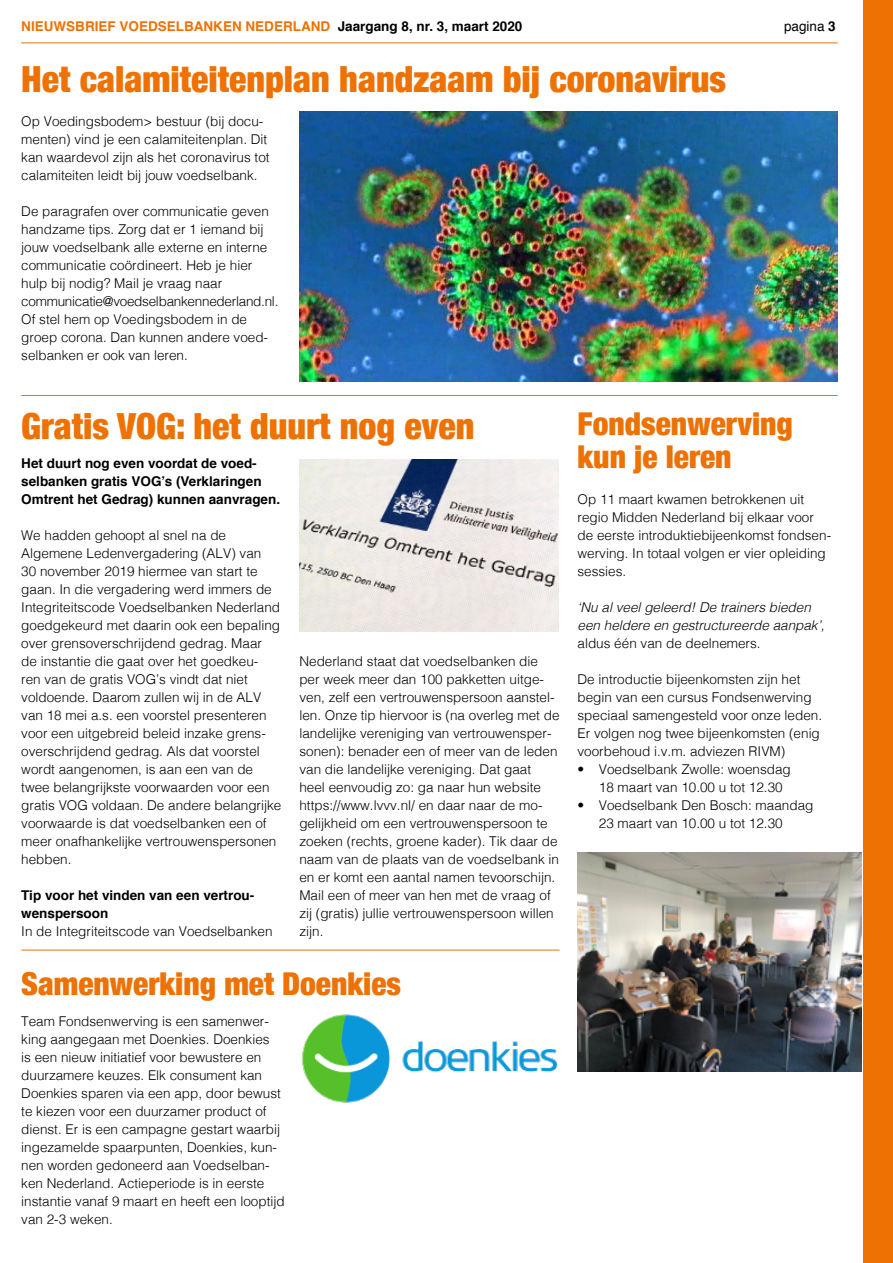
<style>
.page{position:relative;width:893px;height:1263px;background:#fff}
.page>*{position:absolute;margin:0;border:0;box-sizing:border-box;transform-origin:0 0}
.t1{font:900 condensed 36px "Helvetica Neue";color:#ee7203}
.t2{font:900 condensed 31.5px/33px "Helvetica Neue";color:#ee7203}
.t3{font:300 13.5px/18px "Helvetica";color:#000}
.t4{font:700 13.5px/18px "Helvetica";color:#000}
.t5{font:italic 300 13.5px/18px "Helvetica";color:#000}
.t6{font:700 13.5px "Helvetica";color:#ee7203}
.t7{font:13.5px "Helvetica";color:#000}
.s1{color:#000}
.s2{font-weight:700}
</style>
<div class="page">
<hr style="left:21px;top:43px;width:817px;height:1px;background:#ee7203">
<div style="left:863px;top:0;width:30px;height:1263px;background:#ee7203"></div>
<img style="left:299px;top:112px;width:538px;height:270px">
<hr style="left:21px;top:395px;width:817px;height:1px;background:#ee7203">
<hr style="left:21px;top:950px;width:539px;height:1px;background:#ee7203">
<img style="left:299px;top:460px;width:259px;height:171px">
<img style="left:302px;top:1014px;width:256px;height:89px">
<img style="left:578px;top:853px;width:284px;height:218px">
<p class="t6" style="left:21px;top:16px;width:503px">NIEUWSBRIEF VOEDSELBANKEN NEDERLAND <span class="s1">Jaargang 8, nr. 3, maart 2020</span></p>
<p class="t7" style="left:784px;top:16px;width:53px">pagina <span class="s2">3</span></p>
<h1 class="t1" style="left:21px;top:50px;width:706px">Het calamiteitenplan handzaam bij coronavirus</h1>
<p class="t3" style="left:21px;top:111px;width:250px">Op Voedingsbodem&gt; bestuur (bij docu&shy;menten) vind je een calamiteitenplan. Dit kan waardevol zijn als het coronavirus tot calamiteiten leidt bij jouw voedselbank.</p>
<p class="t3" style="left:21px;top:201px;width:259px">De paragrafen over communicatie geven handzame tips. Zorg dat er 1 iemand bij jouw voedselbank alle externe en interne communicatie coördineert. Heb je hier hulp bij nodig? Mail je vraag naar communicatie@voedselbankennederland.nl.<br>Of stel hem op Voedingsbodem in de groep corona. Dan kunnen andere voed&shy;selbanken er ook van leren.</p>
<h1 class="t1" style="left:21px;top:396px;width:455px">Gratis VOG: het duurt nog even</h1>
<p class="t4" style="left:21px;top:454px;width:260px">Het duurt nog even voordat de voed&shy;selbanken gratis VOG’s (Verklaringen<br>Omtrent het Gedrag) kunnen aanvragen.</p>
<p class="t3" style="left:21px;top:525px;width:262px">We hadden gehoopt al snel na de Algemene Ledenvergadering (ALV) van<br>30 november 2019 hiermee van start te gaan. In die vergadering werd immers de Integriteitscode Voedselbanken Nederland goedgekeurd met daarin ook een bepaling over grensoverschrijdend gedrag. Maar<br>de instantie die gaat over het goedkeu-<br>ren van de gratis VOG’s vindt dat niet voldoende. Daarom zullen wij in de ALV van 18 mei a.s. een voorstel presenteren voor een uitgebreid beleid inzake grens&shy;overschrijdend gedrag. Als dat voorstel wordt aangenomen, is aan een van de twee belangrijkste voorwaarden voor een gratis VOG voldaan. De andere belangrijke voorwaarde is dat voedselbanken een of meer onafhankelijke vertrouwenspersonen hebben.</p>
<p class="t4" style="left:21px;top:886px;width:235px">Tip voor het vinden van een vertrou&shy;wenspersoon</p>
<p class="t3" style="left:21px;top:921px;width:253px">In de Integriteitscode van Voedselbanken</p>
<p class="t3" style="left:299px;top:651px;width:262px">Nederland staat dat voedselbanken die per week meer dan 100 pakketten uitge&shy;ven, zelf een vertrouwenspersoon aanstel&shy;len. Onze tip hiervoor is (na overleg met de landelijke vereniging van vertrouwensper&shy;sonen): benader een of meer van de leden van die landelijke vereniging. Dat gaat heel eenvoudig zo: ga naar hun website https://www.lvvv.nl/ en daar naar de mo&shy;gelijkheid om een vertrouwenspersoon te zoeken (rechts, groene kader). Tik daar de naam van de plaats van de voedselbank in en er komt een aantal namen tevoorschijn.<br>Mail een of meer van hen met de vraag of zij (gratis) jullie vertrouwenspersoon willen zijn.</p>
<h2 class="t2" style="left:21px;top:965px;width:381px">Samenwerking met Doenkies</h2>
<p class="t3" style="left:21px;top:1011px;width:265px">Team Fondsenwerving is een samenwer&shy;king aangegaan met Doenkies. Doenkies<br>is een nieuw initiatief voor bewustere en duurzamere keuzes. Elk consument kan Doenkies sparen via een app, door bewust te kiezen voor een duurzamer product of dienst. Er is een campagne gestart waarbij ingezamelde spaarpunten, Doenkies, kun&shy;nen worden gedoneerd aan Voedselban&shy;ken Nederland. Actieperiode is in eerste instantie vanaf 9 maart en heeft een looptijd van 2-3 weken.</p>
<h2 class="t2" style="left:578px;top:405px;width:217px">Fondsenwerving kun je leren</h2>
<p class="t3" style="left:578px;top:489px;width:255px">Op 11 maart kwamen betrokkenen uit regio Midden Nederland bij elkaar voor de eerste introduktiebijeenkomst fondsen&shy;werving. In totaal volgen er vier opleiding sessies.</p>
<p class="t5" style="left:578px;top:597px;width:248px">‘Nu al veel geleerd! De trainers bieden een heldere en gestructureerde aanpak’,</p>
<p class="t3" style="left:578px;top:633px;width:185px">aldus één van de deelnemers.</p>
<p class="t3" style="left:578px;top:669px;width:246px">De introductie bijeenkomsten zijn het begin van een cursus Fondsenwerving speciaal samengesteld voor onze leden.<br>Er volgen nog twee bijeenkomsten (enig voorbehoud i.v.m. adviezen RIVM)</p>
<p class="t3" style="left:599px;top:759px;width:194px;text-indent:-21px">• Voedselbank Zwolle: woensdag<br>18 maart van 10.00 u tot 12.30</p>
<p class="t3" style="left:599px;top:795px;width:216px;text-indent:-21px">• Voedselbank Den Bosch: maandag<br>23 maart van 10.00 u tot 12.30</p>
</div>
